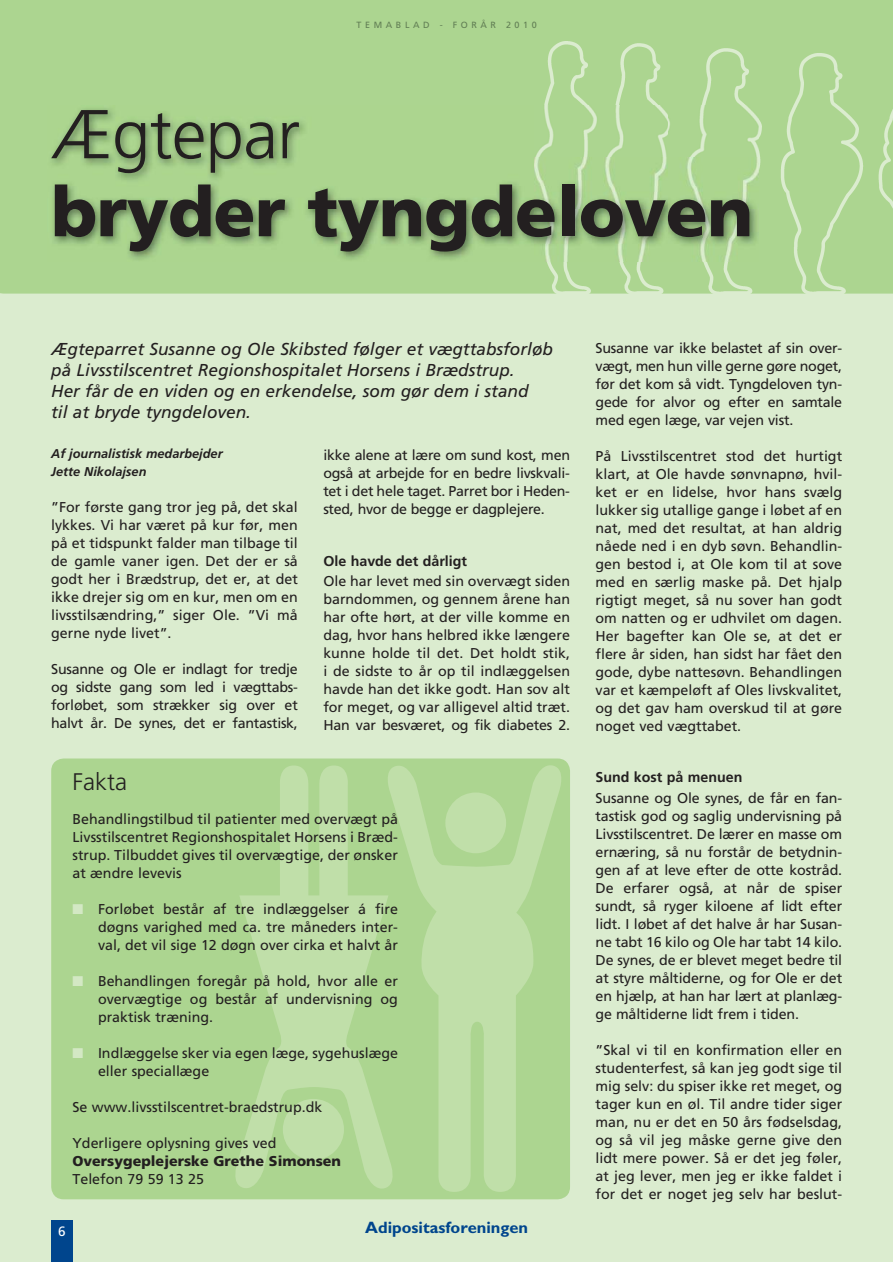
<style>
.page{position:relative;width:893px;height:1262px;background:#dbeccf}
.page>*{position:absolute;margin:0;border:0;box-sizing:border-box;transform-origin:0 0}
.t1{font:900 69px "Frutiger";letter-spacing:-.01em;color:#231f20}
.t2{font:300 69px "Frutiger";letter-spacing:-.01em;color:#231f20}
.t3{font:300 24px "Frutiger";color:#231f20}
.t4{font:italic 17.25px/21px "Frutiger";color:#231f20}
.t5{font:700 16.5px "Gill Sans";color:#00458d}
.t6{font:14.25px/18px "Frutiger";color:#231f20;text-align:justify}
.t7{font:700 14.25px "Frutiger";color:#231f20}
.t8{font:900 14.25px "Frutiger";color:#231f20}
.t9{font:13.5px "Frutiger";color:#fff}
.t10{font:italic 700 12.75px/18px "Frutiger";color:#231f20}
.t11{font:9px "Frutiger";letter-spacing:.4em;color:#617e54}
.s1{color:#d3e8c4}
</style>
<div class="page">
<div style="left:0;top:0;width:893px;height:294px;background:#acd590"></div>
<div style="left:51px;top:1221px;width:21px;height:41px;background:#00458d"></div>
<div style="left:51px;top:758px;width:519px;height:441px;background:#acd590;border-radius:13px"></div>
<svg style="left:235px;top:765px;width:147px;height:424px;fill:#c0dfa9"></svg>
<svg style="left:382px;top:765px;width:179px;height:427px"></svg>
<div style="left:357px;top:20px;width:179px;height:9px;background:#acd590"></div>
<img style="left:534px;top:42px;width:359px;height:252px">
<img style="left:47px;top:106px;width:711px;height:155px">
<p class="t11" style="left:357px;top:22px;width:182px">TEMABLAD - FORÅR 2010</p>
<h1 class="t2" style="left:51px;top:106px;width:250px">Ægtepar</h1>
<h1 class="t1" style="left:51px;top:184px;width:703px">bryder tyngdeloven</h1>
<p class="t4" style="left:51px;top:340px;width:503px">Ægteparret Susanne og Ole Skibsted følger et vægttabsforløb på Livsstilscentret Regionshospitalet Horsens i Brædstrup.<br>Her får de en viden og en erkendelse, som gør dem i stand<br>til at bryde tyngdeloven.</p>
<p class="t10" style="left:51px;top:446px;width:173px">Af journalistisk medarbejder<br>Jette Nikolajsen</p>
<p class="t6" style="left:51px;top:499px;width:248px">”For første gang tror jeg på, det skal lykkes. Vi har været på kur før, men på et tidspunkt falder man tilbage til de gamle vaner igen. Det der er så godt her i Brædstrup, det er, at det ikke drejer sig om en kur, men om en livsstilsændring,” siger Ole. ”Vi må gerne nyde livet”.</p>
<p class="t6" style="left:51px;top:661px;width:248px">Susanne og Ole er indlagt for tredje og sidste gang som led i vægttabs&shy;forløbet, som strækker sig over et halvt år. De synes, det er fantastisk,</p>
<p class="t6" style="left:323px;top:447px;width:248px">ikke alene at lære om sund kost, men også at arbejde for en bedre livskvali&shy;tet i det hele taget. Parret bor i Heden&shy;sted, hvor de begge er dagplejere.</p>
<p class="t7" style="left:323px;top:555px;width:145px">Ole havde det dårligt</p>
<p class="t6" style="left:323px;top:573px;width:248px">Ole har levet med sin overvægt siden barndommen, og gennem årene han har ofte hørt, at der ville komme en dag, hvor hans helbred ikke længere kunne holde til det. Det holdt stik, i de sidste to år op til indlæggelsen havde han det ikke godt. Han sov alt for meget, og var alligevel altid træt.<br>Han var besværet, og fik diabetes 2.</p>
<h2 class="t3" style="left:72px;top:772px;width:56px">Fakta</h2>
<p class="t6" style="left:72px;top:811px;width:327px">Behandlingstilbud til patienter med overvægt på Livsstilscentret Regionshospitalet Horsens i Bræd&shy;strup. Tilbuddet gives til overvægtige, der ønsker at ændre levevis</p>
<p class="t6" style="left:98px;top:901px;width:301px;text-indent:-26px"><span class="s1">■</span> Forløbet består af tre indlæggelser á fire døgns varighed med ca. tre måneders inter&shy;val, det vil sige 12 døgn over cirka et halvt år</p>
<p class="t6" style="left:98px;top:973px;width:301px;text-indent:-26px"><span class="s1">■</span> Behandlingen foregår på hold, hvor alle er overvægtige og består af undervisning og praktisk træning.</p>
<p class="t6" style="left:98px;top:1045px;width:301px;text-indent:-26px"><span class="s1">■</span> Indlæggelse sker via egen læge, sygehuslæge eller speciallæge</p>
<p class="t6" style="left:72px;top:1099px;width:251px">Se www.livsstilscentret-braedstrup.dk</p>
<p class="t6" style="left:72px;top:1135px;width:205px">Yderligere oplysning gives ved</p>
<p class="t8" style="left:72px;top:1155px;width:270px">Oversygeplejerske Grethe Simonsen</p>
<p class="t6" style="left:72px;top:1171px;width:133px">Telefon 79 59 13 25</p>
<p class="t9" style="left:58px;top:1225px;width:9px">6</p>
<p class="t5" style="left:365px;top:1222px;width:165px">Adipositasforeningen</p>
<p class="t6" style="left:595px;top:340px;width:248px">Susanne var ikke belastet af sin over&shy;vægt, men hun ville gerne gøre noget, før det kom så vidt. Tyngdeloven tyn&shy;gede for alvor og efter en samtale med egen læge, var vejen vist.</p>
<p class="t6" style="left:595px;top:448px;width:248px">På Livsstilscentret stod det hurtigt klart, at Ole havde sønvnapnø, hvil&shy;ket er en lidelse, hvor hans svælg lukker sig utallige gange i løbet af en nat, med det resultat, at han aldrig nåede ned i en dyb søvn. Behandlin&shy;gen bestod i, at Ole kom til at sove med en særlig maske på. Det hjalp rigtigt meget, så nu sover han godt om natten og er udhvilet om dagen.<br>Her bagefter kan Ole se, at det er flere år siden, han sidst har fået den gode, dybe nattesøvn. Behandlingen var et kæmpeløft af Oles livskvalitet, og det gav ham overskud til at gøre noget ved vægttabet.</p>
<p class="t7" style="left:595px;top:772px;width:148px">Sund kost på menuen</p>
<p class="t6" style="left:595px;top:790px;width:248px">Susanne og Ole synes, de får en fan&shy;tastisk god og saglig undervisning på Livsstilscentret. De lærer en masse om ernæring, så nu forstår de betydnin&shy;gen af at leve efter de otte kostråd.<br>De erfarer også, at når de spiser sundt, så ryger kiloene af lidt efter lidt. I løbet af det halve år har Susan&shy;ne tabt 16 kilo og Ole har tabt 14 kilo.<br>De synes, de er blevet meget bedre til at styre måltiderne, og for Ole er det en hjælp, at han har lært at planlæg&shy;ge måltiderne lidt frem i tiden.</p>
<p class="t6" style="left:595px;top:1042px;width:248px">”Skal vi til en konfirmation eller en studenterfest, så kan jeg godt sige til mig selv: du spiser ikke ret meget, og tager kun en øl. Til andre tider siger man, nu er det en 50 års fødselsdag, og så vil jeg måske gerne give den lidt mere power. Så er det jeg føler, at jeg lever, men jeg er ikke faldet i for det er noget jeg selv har beslut-</p>
</div>
